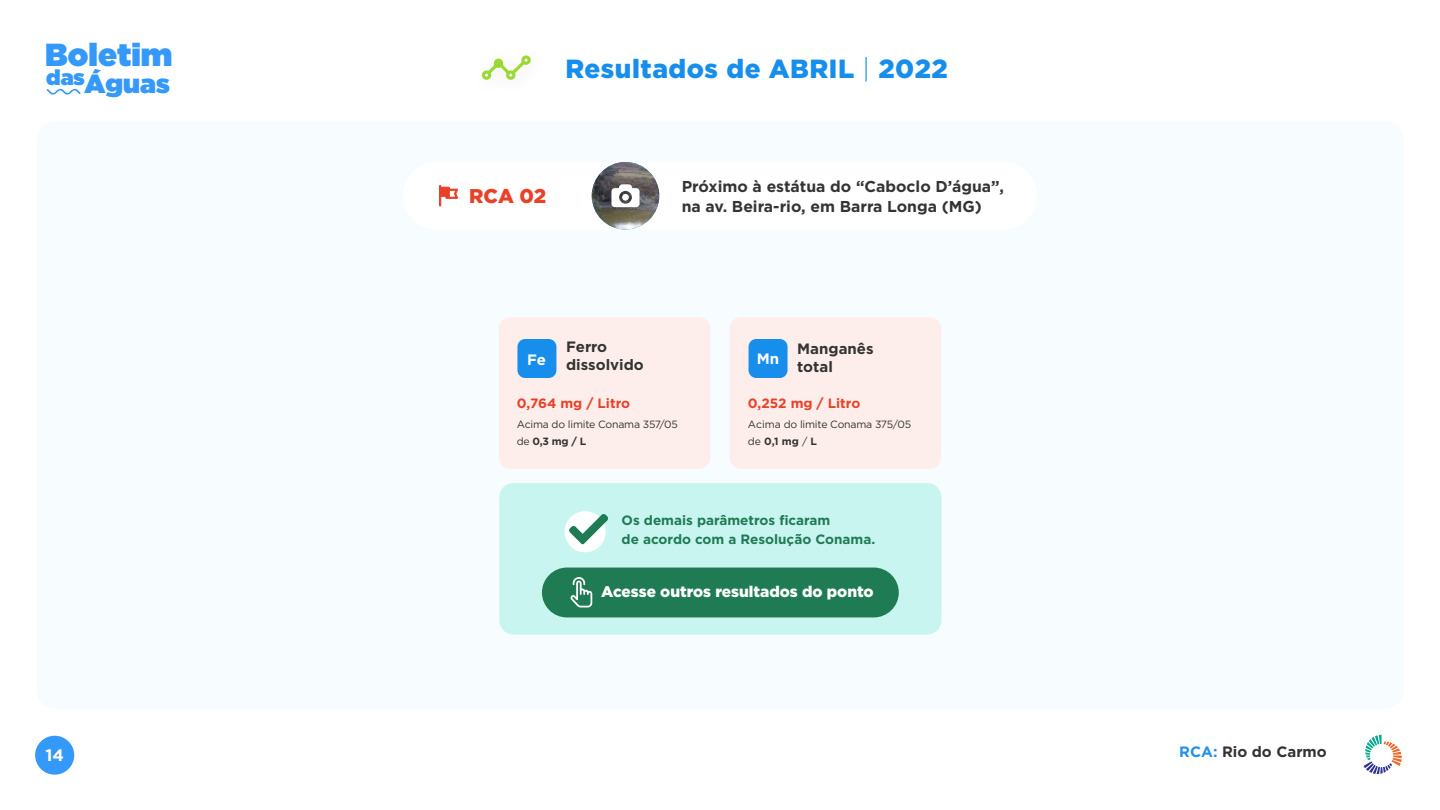
<style>
.page{position:relative;width:1440px;height:810px;background:#fff}
.page>*{position:absolute;margin:0;border:0;box-sizing:border-box;transform-origin:0 0}
.t1{font:900 31.88px "Gotham";color:#3599fa}
.t2{font:900 26.25px "Gotham";letter-spacing:.02em;color:#178eeb}
.t3{font:900 26.25px "Gotham";color:#3599fa}
.t4{font:900 21.45px "Gotham";color:#3599fa}
.t5{font:900 19.95px "Gotham";color:#e84128}
.t6{font:700 16.65px "Gotham";color:#fff}
.t7{font:700 15.75px/19.6px "Gotham";color:#343433}
.t8{font:900 15.45px "Gotham";color:#fff}
.t9{font:700 15px/18px "Gotham";color:#343433}
.t10{font:700 15px "Gotham";color:#333}
.t11{font:700 15px "Gotham";color:#fff}
.t12{font:700 13.5px/18.6px "Gotham";color:#1f7b54}
.t13{font:700 13.5px "Gotham";color:#e84128}
.t14{font:10.5px/16.4px "Gotham";letter-spacing:-.02em;color:#343433}
.s1{font-weight:300}
.s2{font-weight:700}
.s3{color:#2390e9}
</style>
<div class="page">
<div style="left:37px;top:122px;width:1367px;height:587px;background:#f7fcfe;border-radius:19px"></div>
<svg style="left:482px;top:55px;width:49px;height:25px"></svg>
<div style="left:35px;top:736px;width:39px;height:39px;background:#3599fa;border-radius:19px"></div>
<div style="left:403px;top:162px;width:634px;height:68px;background:#fff;border-radius:34px"></div>
<svg style="left:439px;top:185px;width:19px;height:22px"></svg>
<img style="left:592px;top:162px;width:67px;height:68px;border-radius:33px">
<svg style="left:611px;top:184px;width:29px;height:23px"></svg>
<div style="left:499px;top:483px;width:442px;height:151px;background:#c9f5f1;border-radius:14px"></div>
<div style="left:542px;top:568px;width:357px;height:49px;background:#1f7b54;border-radius:25px"></div>
<svg style="left:570px;top:577px;width:22px;height:30px"></svg>
<div style="left:565px;top:511px;width:41px;height:41px;background:#fff;border-radius:50%"></div>
<svg style="left:569px;top:514px;width:39px;height:30px"></svg>
<div style="left:730px;top:317px;width:211px;height:152px;background:#feeeeb;border-radius:11px"></div>
<div style="left:749px;top:339px;width:39px;height:39px;background:#178eec;border-radius:8px"></div>
<div style="left:499px;top:317px;width:211px;height:152px;background:#feeeeb;border-radius:11px"></div>
<div style="left:517px;top:339px;width:39px;height:39px;background:#178eec;border-radius:8px"></div>
<svg style="left:47px;top:89px;width:34px;height:6px"></svg>
<svg style="left:1364px;top:735px;width:38px;height:39px"></svg>
<h1 class="t1" style="left:45px;top:32px;width:129px">Boletim</h1>
<h2 class="t3" style="left:85px;top:65px;width:87px">Águas</h2>
<h3 class="t4" style="left:46px;top:62px;width:40px">das</h3>
<h2 class="t2" style="left:565px;top:53px;width:384px">Resultados de ABRIL <span class="s1">|</span> 2022</h2>
<h3 class="t5" style="left:469px;top:184px;width:78px">RCA 02</h3>
<h3 class="t7" style="left:682px;top:177px;width:324px">Próximo à estátua do “Caboclo D’água”, na av. Beira-rio, em Barra Longa (MG)</h3>
<h3 class="t11" style="left:527px;top:349px;width:20px">Fe</h3>
<h3 class="t9" style="left:566px;top:338px;width:79px">Ferro dissolvido</h3>
<h3 class="t11" style="left:757px;top:349px;width:24px">Mn</h3>
<h3 class="t9" style="left:797px;top:340px;width:78px">Manganês total</h3>
<p class="t13" style="left:517px;top:394px;width:115px">0,764 mg / Litro</p>
<p class="t13" style="left:748px;top:394px;width:114px">0,252 mg / Litro</p>
<p class="t14" style="left:517px;top:416px;width:163px">Acima do limite Conama 357/05 de <span class="s2">0,3 mg / L</span></p>
<p class="t14" style="left:748px;top:416px;width:165px">Acima do limite Conama 375/05 de <span class="s2">0,1 mg</span> / <span class="s2">L</span></p>
<p class="t12" style="left:622px;top:511px;width:255px">Os demais parâmetros ficaram<br>de acordo com a Resolução Conama.</p>
<h3 class="t8" style="left:601px;top:583px;width:274px">Acesse outros resultados do ponto</h3>
<h3 class="t6" style="left:45px;top:744px;width:20px">14</h3>
<h3 class="t10" style="left:1179px;top:742px;width:149px"><span class="s3">RCA:</span> Rio do Carmo</h3>
</div>
